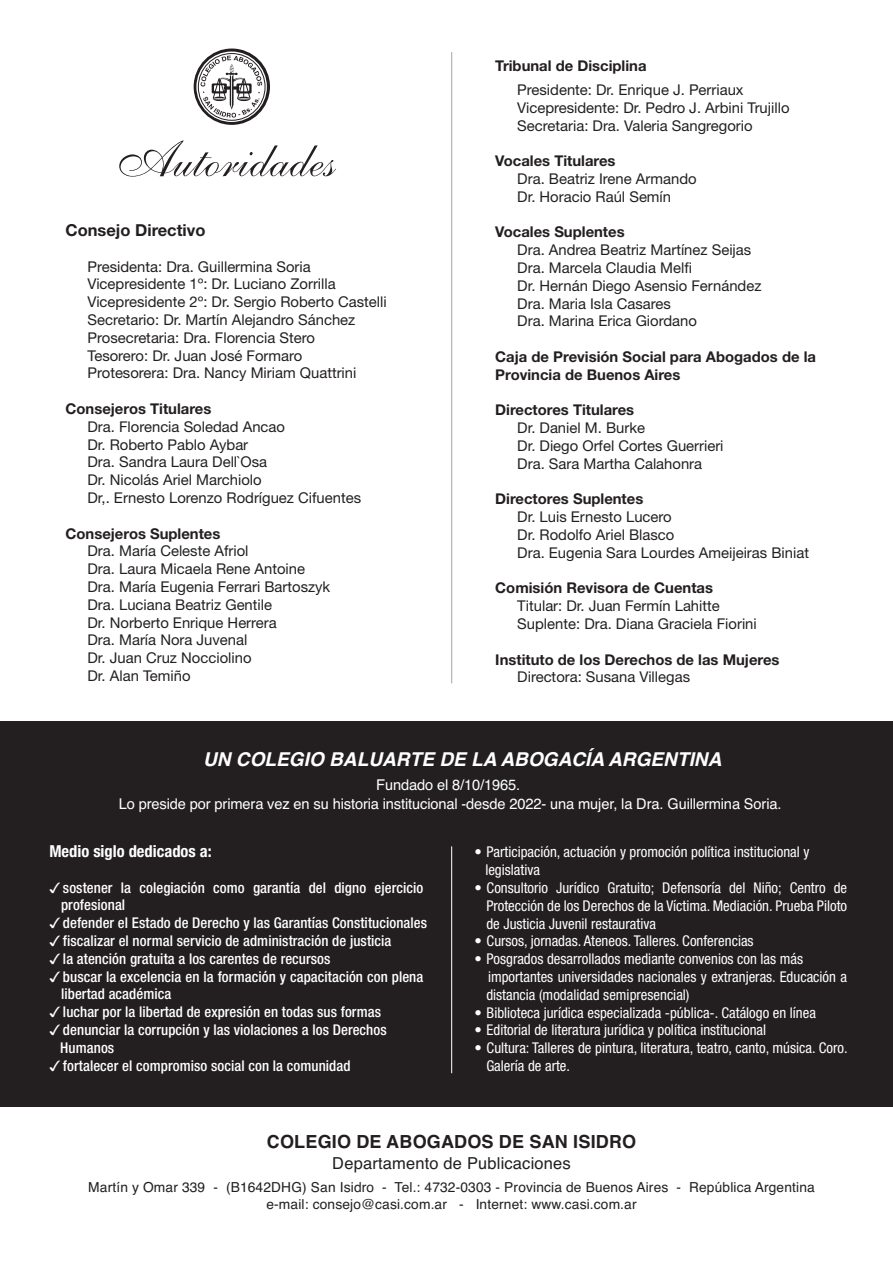
<style>
.page{position:relative;width:893px;height:1263px;background:#fff}
.page>*{position:absolute;margin:0;border:0;box-sizing:border-box;transform-origin:0 0}
.t1{font:51.3px "Shelley Allegro Script";color:#231f20}
.t2{font:italic 700 19.05px "Helvetica";color:#fff}
.t3{font:700 18px "Helvetica";letter-spacing:.01em;color:#231f20}
.t4{font:16.5px "Helvetica";letter-spacing:.01em;color:#231f20}
.t5{font:700 condensed 16.5px "Helvetica Neue";color:#fff}
.t6{font:700 16.5px "Helvetica Neue";color:#231f20}
.t7{font:14.85px/17.9px "Helvetica Neue";color:#231f20}
.t8{font:condensed 14.85px/17.9px "Helvetica Neue";color:#fff}
.t9{font:500 condensed 14.85px/17.9px "Helvetica Neue";letter-spacing:.005em;color:#fff}
.t10{font:700 14.85px/17.9px "Helvetica Neue";color:#231f20}
.t11{font:14.85px/19.5px "Helvetica";letter-spacing:-.01em;color:#fff;text-align:center}
.t12{font:13.8px/17px "Helvetica";letter-spacing:.01em;color:#231f20;text-align:center}
.s1{font-family:"Monotype Sorts";font-weight:400;font-stretch:normal}
</style>
<div class="page">
<div style="left:0;top:721px;width:893px;height:385px;background:#231f20"></div>
<svg style="left:194px;top:49px;width:76px;height:76px"></svg>
<svg style="left:196px;top:52px;width:71px;height:70px"></svg>
<div style="left:198px;top:53px;width:67px;height:67px;border:1px solid #231f20;border-radius:50%"></div>
<svg style="left:201px;top:56px;width:61px;height:62px"></svg>
<hr style="left:451px;top:52px;width:1px;height:631px;background:#aeafb3">
<hr style="left:451px;top:846px;width:1px;height:227px;background:#fff">
<h1 class="t1" style="left:119px;top:141px;width:218px">Autoridades</h1>
<p class="t6" style="left:66px;top:217px;width:141px">Consejo Directivo</p>
<p class="t7" style="left:88px;top:258px;width:301px">Presidenta: Dra. Guillermina Soria Vicepresidente 1º: Dr. Luciano Zorrilla Vicepresidente 2º: Dr. Sergio Roberto Castelli Secretario: Dr. Martín Alejandro Sánchez Prosecretaria: Dra. Florencia Stero<br>Tesorero: Dr. Juan José Formaro Protesorera: Dra. Nancy Miriam Quattrini</p>
<p class="t10" style="left:66px;top:400px;width:147px">Consejeros Titulares</p>
<p class="t7" style="left:88px;top:418px;width:275px">Dra. Florencia Soledad Ancao<br>Dr. Roberto Pablo Aybar<br>Dra. Sandra Laura Dell`Osa<br>Dr. Nicolás Ariel Marchiolo<br>Dr,. Ernesto Lorenzo Rodríguez Cifuentes</p>
<p class="t10" style="left:66px;top:525px;width:156px">Consejeros Suplentes</p>
<p class="t7" style="left:88px;top:543px;width:244px">Dra. María Celeste Afriol<br>Dra. Laura Micaela Rene Antoine<br>Dra. María Eugenia Ferrari Bartoszyk<br>Dra. Luciana Beatriz Gentile<br>Dr. Norberto Enrique Herrera<br>Dra. María Nora Juvenal<br>Dr. Juan Cruz Nocciolino<br>Dr. Alan Temiño</p>
<p class="t10" style="left:495px;top:57px;width:153px">Tribunal de Disciplina</p>
<p class="t7" style="left:517px;top:82px;width:274px">Presidente: Dr. Enrique J. Perriaux<br>Vicepresidente: Dr. Pedro J. Arbini Trujillo<br>Secretaria: Dra. Valeria Sangregorio</p>
<p class="t10" style="left:495px;top:152px;width:122px">Vocales Titulares</p>
<p class="t7" style="left:517px;top:171px;width:181px">Dra. Beatriz Irene Armando<br>Dr. Horacio Raúl Semín</p>
<p class="t10" style="left:495px;top:224px;width:131px">Vocales Suplentes</p>
<p class="t7" style="left:517px;top:242px;width:246px">Dra. Andrea Beatriz Martínez Seijas<br>Dra. Marcela Claudia Melfi<br>Dr. Hernán Diego Asensio Fernández<br>Dra. Maria Isla Casares<br>Dra. Marina Erica Giordano</p>
<p class="t10" style="left:495px;top:348px;width:322px">Caja de Previsión Social para Abogados de la<br>Provincia de Buenos Aires</p>
<p class="t10" style="left:495px;top:402px;width:140px">Directores Titulares</p>
<p class="t7" style="left:517px;top:420px;width:208px">Dr. Daniel M. Burke<br>Dr. Diego Orfel Cortes Guerrieri<br>Dra. Sara Martha Calahonra</p>
<p class="t10" style="left:495px;top:491px;width:150px">Directores Suplentes</p>
<p class="t7" style="left:517px;top:509px;width:293px">Dr. Luis Ernesto Lucero<br>Dr. Rodolfo Ariel Blasco<br>Dra. Eugenia Sara Lourdes Ameijeiras Biniat</p>
<p class="t10" style="left:495px;top:580px;width:219px">Comisión Revisora de Cuentas</p>
<p class="t7" style="left:517px;top:598px;width:241px">Titular: Dr. Juan Fermín Lahitte<br>Suplente: Dra. Diana Graciela Fiorini</p>
<p class="t10" style="left:495px;top:651px;width:286px">Instituto de los Derechos de las Mujeres</p>
<p class="t7" style="left:517px;top:669px;width:174px">Directora: Susana Villegas</p>
<p class="t2" style="left:203px;top:743px;width:520px">UN COLEGIO BALUARTE DE LA ABOGACÍA ARGENTINA</p>
<p class="t11" style="left:119px;top:775px;width:664px">Fundado el 8/10/1965.<br>Lo preside por primera vez en su historia institucional -desde 2022- una mujer, la Dra. Guillermina Soria.</p>
<p class="t5" style="left:49px;top:845px;width:164px">Medio siglo dedicados a:</p>
<p class="t9" style="left:61px;top:880px;width:364px;text-indent:-12px"><span class="s1">✓</span>sostener la colegiación como garantía del digno ejercicio profesional</p>
<p class="t9" style="left:49px;top:915px;width:379px"><span class="s1">✓</span>defender el Estado de Derecho y las Garantías Constitucionales</p>
<p class="t9" style="left:49px;top:933px;width:344px"><span class="s1">✓</span>fiscalizar el normal servicio de administración de justicia</p>
<p class="t9" style="left:49px;top:951px;width:283px"><span class="s1">✓</span>la atención gratuita a los carentes de recursos</p>
<p class="t9" style="left:61px;top:969px;width:364px;text-indent:-12px"><span class="s1">✓</span>buscar la excelencia en la formación y capacitación con plena libertad académica</p>
<p class="t9" style="left:49px;top:1004px;width:333px"><span class="s1">✓</span>luchar por la libertad de expresión en todas sus formas</p>
<p class="t9" style="left:60px;top:1022px;width:328px;text-indent:-11px"><span class="s1">✓</span>denunciar la corrupción y las violaciones a los Derechos<br>Humanos</p>
<p class="t9" style="left:49px;top:1058px;width:303px"><span class="s1">✓</span>fortalecer el compromiso social con la comunidad</p>
<p class="t8" style="left:485px;top:844px;width:326px;text-indent:-11px">• Participación, actuación y promoción política institucional y legislativa</p>
<p class="t8" style="left:486px;top:880px;width:362px;text-align:justify;text-indent:-12px">• Consultorio Jurídico Gratuito; Defensoría del Niño; Centro de Protección de los Derechos de la Víctima. Mediación. Prueba Piloto de Justicia Juvenil restaurativa</p>
<p class="t8" style="left:475px;top:933px;width:280px">• Cursos, jornadas. Ateneos. Talleres. Conferencias</p>
<p class="t8" style="left:486px;top:951px;width:362px;text-indent:-12px">• Posgrados desarrollados mediante convenios con las más importantes universidades nacionales y extranjeras. Educación a distancia (modalidad semipresencial)</p>
<p class="t8" style="left:475px;top:1004px;width:343px">• Biblioteca jurídica especializada -pública-. Catálogo en línea</p>
<p class="t8" style="left:475px;top:1022px;width:293px">• Editorial de literatura jurídica y política institucional</p>
<p class="t8" style="left:486px;top:1040px;width:363px;text-indent:-12px">• Cultura: Talleres de pintura, literatura, teatro, canto, música. Coro.<br>Galería de arte.</p>
<p class="t3" style="left:267px;top:1127px;width:371px">COLEGIO DE ABOGADOS DE SAN ISIDRO</p>
<p class="t4" style="left:332px;top:1150px;width:240px">Departamento de Publicaciones</p>
<p class="t12" style="left:88px;top:1179px;width:728px">Martín y Omar 339 - (B1642DHG) San Isidro - Tel.: 4732-0303 - Provincia de Buenos Aires - República Argentina e-mail: consejo@casi.com.ar - Internet: www.casi.com.ar</p>
</div>
